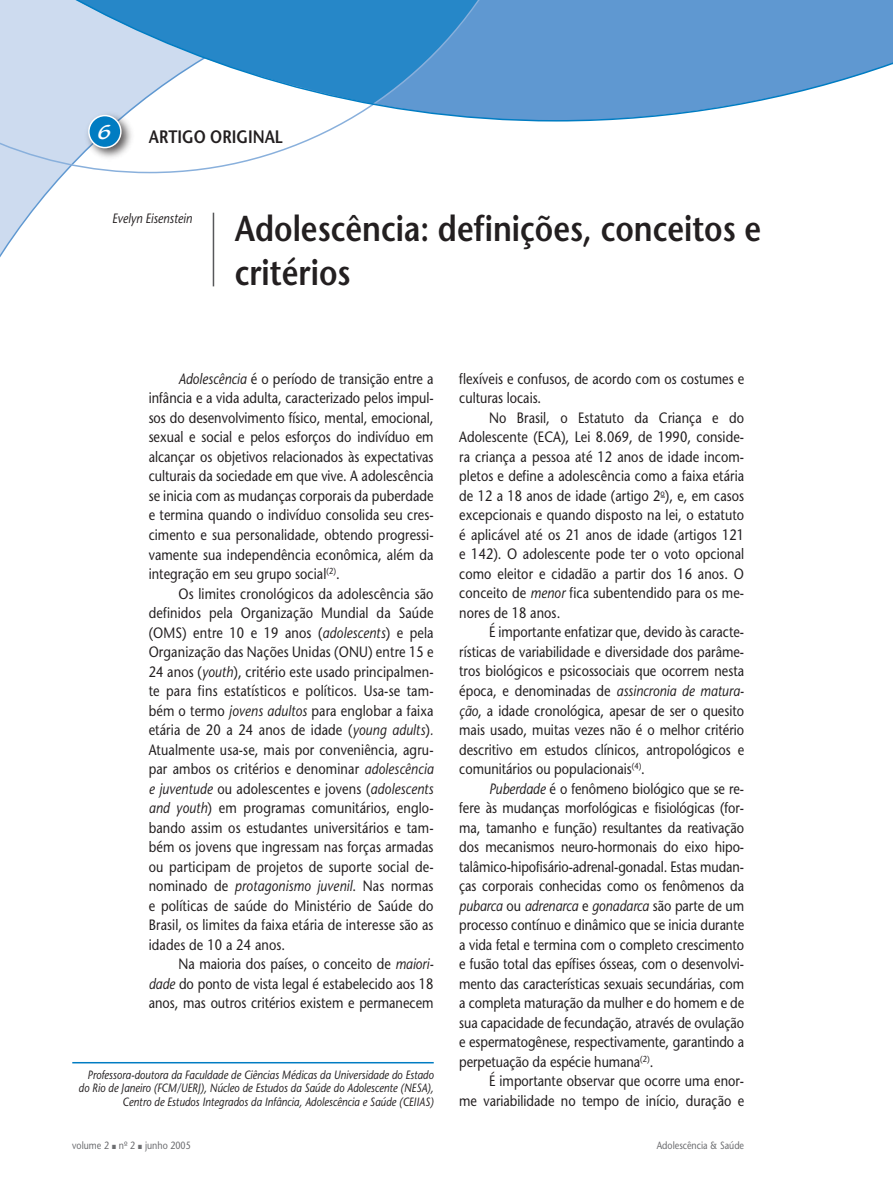
<style>
.page{position:relative;width:893px;height:1191px;background:#fff}
.page>*{position:absolute;margin:0;border:0;box-sizing:border-box;transform-origin:0 0}
.t1{font:600 36px/43.2px "Stone Sans";color:#231f20;scale:.85 1}
.t2{font:600 18px "Stone Sans";color:#231f20;scale:.85 1}
.t3{font:15px/19.5px "Stone Sans";color:#231f20;text-align:justify;scale:.85 1}
.t4{font:italic 13.5px "Stone Sans";color:#231f20;scale:.85 1}
.t5{font:italic 12px/13.5px "Stone Sans";color:#231f20;text-align:right;scale:.85 1}
.t6{font:10.5px "Stone Sans";color:#6c6d70;scale:.85 1}
.s1{font-style:italic}
</style>
<div class="page">
<svg style="left:0;top:174px;width:64px;height:84px"></svg>
<svg style="left:0;top:0;width:346px;height:174px"></svg>
<div style="left:83px;top:110px;width:52px;height:52px;background:#231f20;opacity:.75"></div>
<div style="left:89px;top:116px;width:32px;height:32px;background:#007cc2;border-radius:50%"></div>
<div style="left:88px;top:115px;width:34px;height:33px;border:2px solid #fff;border-radius:50%"></div>
<svg style="left:31px;top:0;width:859px;height:122px"></svg>
<svg style="left:890px;top:0;width:3px;height:65px"></svg>
<hr style="left:213px;top:213px;width:1px;height:73px;background:#57585a">
<hr style="left:72px;top:1062px;width:362px;height:1px;background:#007cc2">
<p class="t2" style="left:149px;top:126px;width:159px">ARTIGO ORIGINAL</p>
<p class="t4" style="left:112px;top:210px;width:96px">Evelyn Eisenstein</p>
<h1 class="t1" style="left:235px;top:207px;width:621px">Adolescência: definições, conceitos e critérios</h1>
<p class="t3" style="left:149px;top:369px;width:337px;text-indent:30px"><span class="s1">Adolescência</span> é o período de transição entre a infância e a vida adulta, caracterizado pelos impul&shy;sos do desenvolvimento físico, mental, emocional, sexual e social e pelos esforços do indivíduo em alcançar os objetivos relacionados às expectativas culturais da sociedade em que vive. A adolescência se inicia com as mudanças corporais da puberdade e termina quando o indivíduo consolida seu cres&shy;cimento e sua personalidade, obtendo progressi&shy;vamente sua independência econômica, além da integração em seu grupo social<sup>(2)</sup>.</p>
<p class="t3" style="left:149px;top:583px;width:337px;text-indent:30px">Os limites cronológicos da adolescência são definidos pela Organização Mundial da Saúde (OMS) entre 10 e 19 anos (<span class="s1">adolescents</span>) e pela Organização das Nações Unidas (ONU) entre 15 e 24 anos (<span class="s1">youth</span>), critério este usado principalmen&shy;te para fins estatísticos e políticos. Usa-se tam&shy;bém o termo <span class="s1">jovens adultos</span> para englobar a faixa etária de 20 a 24 anos de idade (<span class="s1">young adults</span>)<span class="s1">.<br></span>Atualmente usa-se, mais por conveniência, agru&shy;par ambos os critérios e denominar <span class="s1">adolescência e juventude</span> ou adolescentes e jovens (<span class="s1">adolescents and youth</span>) em programas comunitários, englo&shy;bando assim os estudantes universitários e tam&shy;bém os jovens que ingressam nas forças armadas ou participam de projetos de suporte social de&shy;nominado de <span class="s1">protagonismo juvenil</span>. Nas normas e políticas de saúde do Ministério de Saúde do Brasil, os limites da faixa etária de interesse são as idades de 10 a 24 anos.</p>
<p class="t3" style="left:149px;top:954px;width:337px;text-indent:30px">Na maioria dos países, o conceito de <span class="s1">maiori&shy;dade</span> do ponto de vista legal é estabelecido aos 18 anos, mas outros critérios existem e permanecem</p>
<p class="t5" style="left:79px;top:1067px;width:419px">Professora-doutora da Faculdade de Ciências Médicas da Universidade do Estado do Rio de Janeiro (FCM/UERJ), Núcleo de Estudos da Saúde do Adolescente (NESA),<br>Centro de Estudos Integrados da Infância, Adolescência e Saúde (CEIIAS)</p>
<p class="t3" style="left:459px;top:369px;width:337px">flexíveis e confusos, de acordo com os costumes e culturas locais.</p>
<p class="t3" style="left:459px;top:408px;width:337px;text-indent:30px">No Brasil, o Estatuto da Criança e do Adolescente (ECA), Lei 8.069, de 1990, conside&shy;ra criança a pessoa até 12 anos de idade incom&shy;pletos e define a adolescência como a faixa etária de 12 a 18 anos de idade (artigo 2<sup>o</sup>), e, em casos excepcionais e quando disposto na lei, o estatuto é aplicável até os 21 anos de idade (artigos 121 e 142). O adolescente pode ter o voto opcional como eleitor e cidadão a partir dos 16 anos. O conceito de <span class="s1">menor</span> fica subentendido para os me&shy;nores de 18 anos.</p>
<p class="t3" style="left:459px;top:622px;width:337px;text-indent:30px">É importante enfatizar que, devido às caracte&shy;rísticas de variabilidade e diversidade dos parâme&shy;tros biológicos e psicossociais que ocorrem nesta época, e denominadas de <span class="s1">assincronia de matura&shy;ção</span>, a idade cronológica, apesar de ser o quesito mais usado, muitas vezes não é o melhor critério descritivo em estudos clínicos, antropológicos e comunitários ou populacionais<sup>(4)</sup>.</p>
<p class="t3" style="left:459px;top:778px;width:337px;text-indent:30px"><span class="s1">Puberdade</span> é o fenômeno biológico que se re&shy;fere às mudanças morfológicas e fisiológicas (for&shy;ma, tamanho e função) resultantes da reativação dos mecanismos neuro-hormonais do eixo hipo&shy;talâmico-hipofisário-adrenal-gonadal. Estas mudan&shy;ças corporais conhecidas como os fenômenos da <span class="s1">pubarca</span> ou <span class="s1">adrenarca</span> e <span class="s1">gonadarca</span> são parte de um processo contínuo e dinâmico que se inicia durante a vida fetal e termina com o completo crescimento e fusão total das epífises ósseas, com o desenvolvi&shy;mento das características sexuais secundárias, com a completa maturação da mulher e do homem e de sua capacidade de fecundação, através de ovulação e espermatogênese, respectivamente, garantindo a perpetuação da espécie humana<sup>(2)</sup>.</p>
<p class="t3" style="left:459px;top:1071px;width:337px;text-align:right">É importante observar que ocorre uma enor-<br>me variabilidade no tempo de início, duração e</p>
<p class="t6" style="left:72px;top:1139px;width:141px">volume 2 nº 2 junho 2005</p>
<p class="t6" style="left:657px;top:1139px;width:104px">Adolescência &amp; Saúde</p>
</div>
